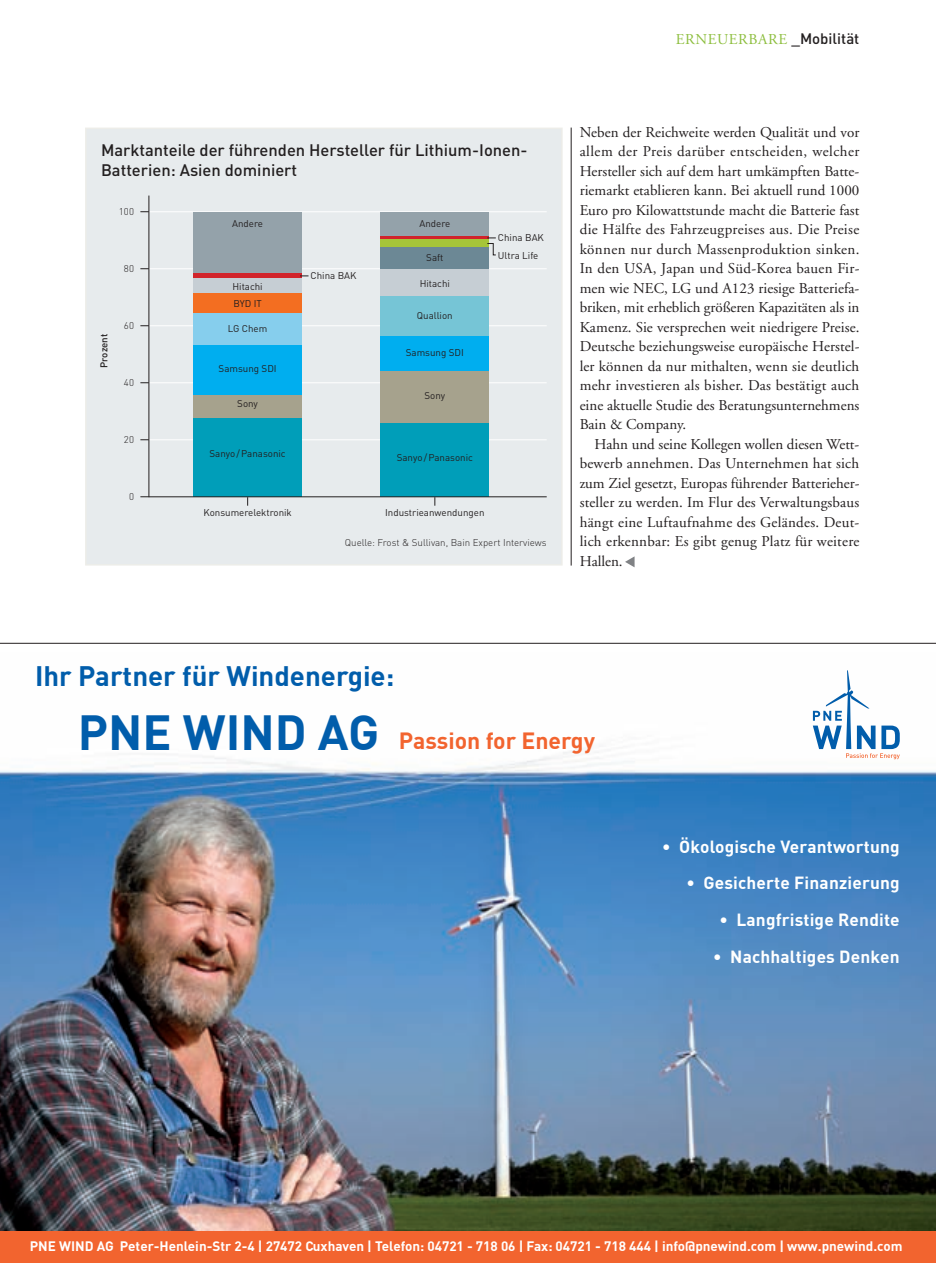
<style>
.page{position:relative;width:936px;height:1263px;background:#fff}
.page>*{position:absolute;margin:0;border:0;box-sizing:border-box;transform-origin:0 0}
.t1{font:700 27.6px "DIN";color:#015dab}
.t2{font:700 22.95px "DIN";color:#f2642f}
.t3{font:700 17.25px "DIN";letter-spacing:.01em;color:#fff}
.t4{font:500 16.5px/19.5px "DIN";color:#231f20}
.t5{font:15px "Adobe Garamond";letter-spacing:.01em;color:#231f20}
.t6{font:15px "Adobe Garamond";letter-spacing:.03em;color:#231f20}
.t7{font:15px "Adobe Garamond";color:#8dbe3e}
.t8{font:500 15px "DIN";color:#231f20}
.t9{font:700 13.5px "DIN";color:#fff}
.t10{font:9.75px/17.4px "DIN";color:#231f20}
.t11{font:300 9.75px "DIN";color:#231f20}
.t12{font:500 9.75px "DIN";color:#231f20}
.s1{font-size:48.3px;color:#015dab}
</style>
<div class="page">
<svg style="left:625px;top:557px;width:9px;height:10px"></svg>
<img style="left:0;top:730px;width:935px;height:501px">
<div style="left:0;top:1231px;width:935px;height:32px;background:#f2642f"></div>
<svg style="left:812px;top:670px;width:87px;height:89px"></svg>
<hr style="left:570px;top:128px;width:1px;height:437px;background:#231f20">
<hr style="left:0;top:643px;width:935px;height:1px;background:#231f20">
<div style="left:85px;top:128px;width:477px;height:437px;background:#e7ebed"></div>
<hr style="left:149px;top:439px;width:397px;height:1px;background:#fff">
<hr style="left:149px;top:382px;width:397px;height:1px;background:#fff">
<hr style="left:149px;top:325px;width:397px;height:1px;background:#fff">
<hr style="left:149px;top:268px;width:397px;height:1px;background:#fff">
<hr style="left:149px;top:211px;width:397px;height:1px;background:#fff">
<div style="left:193px;top:212px;width:109px;height:285px;background:#94a2aa"></div>
<div style="left:380px;top:212px;width:109px;height:285px;background:#94a2aa"></div>
<hr style="left:148px;top:196px;width:1px;height:301px;background:#231f20">
<div style="left:193px;top:273px;width:109px;height:224px;background:linear-gradient(to right,#d1232a,#d1232a)"></div>
<div style="left:193px;top:279px;width:109px;height:218px;background:#c6ced4"></div>
<div style="left:193px;top:293px;width:109px;height:204px;background:#f36e21"></div>
<div style="left:193px;top:313px;width:109px;height:184px;background:#86ceed"></div>
<div style="left:193px;top:346px;width:109px;height:151px;background:#00aeef"></div>
<div style="left:193px;top:395px;width:109px;height:102px;background:#a6a28d"></div>
<div style="left:193px;top:419px;width:109px;height:78px;background:#009eb9"></div>
<div style="left:380px;top:239px;width:109px;height:258px;background:#a6c539"></div>
<div style="left:380px;top:247px;width:109px;height:250px;background:#6c8895"></div>
<div style="left:380px;top:269px;width:109px;height:228px;background:#c6ced4"></div>
<div style="left:380px;top:297px;width:109px;height:200px;background:#76c5d6"></div>
<div style="left:380px;top:336px;width:109px;height:161px;background:#00aeef"></div>
<div style="left:380px;top:371px;width:109px;height:126px;background:#a6a28d"></div>
<div style="left:380px;top:424px;width:109px;height:73px;background:#009eb9"></div>
<svg style="left:486px;top:238px;width:10px;height:18px"></svg>
<hr style="left:149px;top:496px;width:397px;height:1px;background:#231f20">
<p class="t4" style="left:101px;top:140px;width:428px">Marktanteile der führenden Hersteller für Lithium-Ionen-<br>Batterien: Asien dominiert</p>
<p class="t11" style="left:119px;top:206px;width:17px">100</p>
<p class="t11" style="left:124px;top:263px;width:12px">80</p>
<p class="t12" style="left:98px;top:368px;width:36px;rotate:-90deg">Prozent</p>
<p class="t11" style="left:124px;top:320px;width:12px">60</p>
<p class="t11" style="left:124px;top:377px;width:12px">40</p>
<p class="t11" style="left:124px;top:434px;width:12px">20</p>
<p class="t11" style="left:129px;top:491px;width:7px">0</p>
<p class="t10" style="left:232px;top:215px;width:32px">Andere</p>
<p class="t10" style="left:419px;top:215px;width:32px">Andere</p>
<p class="t10" style="left:232px;top:278px;width:32px">Hitachi<br>BYD IT</p>
<p class="t10" style="left:228px;top:320px;width:41px">LG Chem</p>
<p class="t10" style="left:219px;top:360px;width:59px">Samsung SDI</p>
<p class="t10" style="left:237px;top:395px;width:22px">Sony</p>
<p class="t10" style="left:310px;top:267px;width:48px">China BAK</p>
<p class="t10" style="left:426px;top:249px;width:19px">Saft</p>
<p class="t10" style="left:419px;top:274px;width:32px">Hitachi</p>
<p class="t10" style="left:417px;top:307px;width:37px">Quallion</p>
<p class="t10" style="left:406px;top:344px;width:59px">Samsung SDI</p>
<p class="t10" style="left:424px;top:386px;width:22px">Sony</p>
<p class="t10" style="left:209px;top:445px;width:78px">Sanyo/Panasonic</p>
<p class="t10" style="left:396px;top:449px;width:78px">Sanyo/Panasonic</p>
<p class="t10" style="left:498px;top:229px;width:48px">China BAK</p>
<p class="t10" style="left:498px;top:246px;width:42px">Ultra Life</p>
<p class="t10" style="left:203px;top:504px;width:90px">Konsumerelektronik</p>
<p class="t10" style="left:385px;top:504px;width:101px">Industrieanwendungen</p>
<p class="t11" style="left:345px;top:536px;width:203px">Quelle: Frost &amp; Sullivan, Bain Expert Interviews</p>
<p class="t7" style="left:675px;top:32px;width:21px">Erneuerbare</p>
<p class="t8" style="left:791px;top:29px;width:69px">_Mobilität</p>
<p class="t5" style="left:579px;top:124px;width:281px">Neben der Reichweite werden Qualität und vor</p>
<p class="t6" style="left:579px;top:143px;width:281px">allem der Preis darüber entscheiden, welcher</p>
<p class="t5" style="left:579px;top:163px;width:281px">Hersteller sich auf dem hart umkämpften Batte-</p>
<p class="t5" style="left:579px;top:182px;width:281px">riemarkt etablieren kann. Bei aktuell rund 1000</p>
<p class="t5" style="left:579px;top:202px;width:281px">Euro pro Kilowattstunde macht die Batterie fast</p>
<p class="t5" style="left:579px;top:221px;width:281px">die Hälfte des Fahrzeugpreises aus. Die Preise</p>
<p class="t5" style="left:579px;top:241px;width:281px">können nur durch Massenproduktion sinken.</p>
<p class="t5" style="left:579px;top:260px;width:281px">In den USA, Japan und Süd-Korea bauen Fir-</p>
<p class="t5" style="left:579px;top:280px;width:281px">men wie NEC, LG und A123 riesige Batteriefa-</p>
<p class="t5" style="left:579px;top:299px;width:281px">briken, mit erheblich größeren Kapazitäten als in</p>
<p class="t5" style="left:579px;top:319px;width:281px">Kamenz. Sie versprechen weit niedrigere Preise.</p>
<p class="t5" style="left:579px;top:338px;width:281px">Deutsche beziehungsweise europäische Herstel-</p>
<p class="t5" style="left:579px;top:358px;width:281px">ler können da nur mithalten, wenn sie deutlich</p>
<p class="t5" style="left:579px;top:377px;width:281px">mehr investieren als bisher. Das bestätigt auch</p>
<p class="t5" style="left:579px;top:397px;width:281px">eine aktuelle Studie des Beratungsunternehmens</p>
<p class="t5" style="left:579px;top:416px;width:108px">Bain &amp; Company.</p>
<p class="t5" style="left:594px;top:436px;width:266px">Hahn und seine Kollegen wollen diesen Wett-</p>
<p class="t5" style="left:579px;top:455px;width:281px">bewerb annehmen. Das Unternehmen hat sich</p>
<p class="t5" style="left:579px;top:475px;width:281px">zum Ziel gesetzt, Europas führender Batterieher-</p>
<p class="t5" style="left:579px;top:494px;width:281px">steller zu werden. Im Flur des Verwaltungsbaus</p>
<p class="t5" style="left:579px;top:514px;width:281px">hängt eine Luftaufnahme des Geländes. Deut-</p>
<p class="t5" style="left:579px;top:533px;width:281px">lich erkennbar: Es gibt genug Platz für weitere</p>
<p class="t5" style="left:579px;top:553px;width:45px">Hallen.</p>
<p class="t1" style="left:35px;top:658px;width:360px">Ihr Partner für Windenergie:</p>
<p class="t2" style="left:78px;top:726px;width:519px"><span class="s1">PNE WIND AG</span> Passion for Energy</p>
<p class="t3" style="left:662px;top:835px;width:239px">• Ökologische Verantwortung</p>
<p class="t3" style="left:686px;top:872px;width:215px">• Gesicherte Finanzierung</p>
<p class="t3" style="left:719px;top:909px;width:182px">• Langfristige Rendite</p>
<p class="t3" style="left:713px;top:945px;width:188px">• Nachhaltiges Denken</p>
<p class="t9" style="left:30px;top:1238px;width:874px">PNE WIND AG Peter-Henlein-Str 2-4 | 27472 Cuxhaven | Telefon: 04721 - 718 06 | Fax: 04721 - 718 444 | info@pnewind.com | www.pnewind.com</p>
</div>
